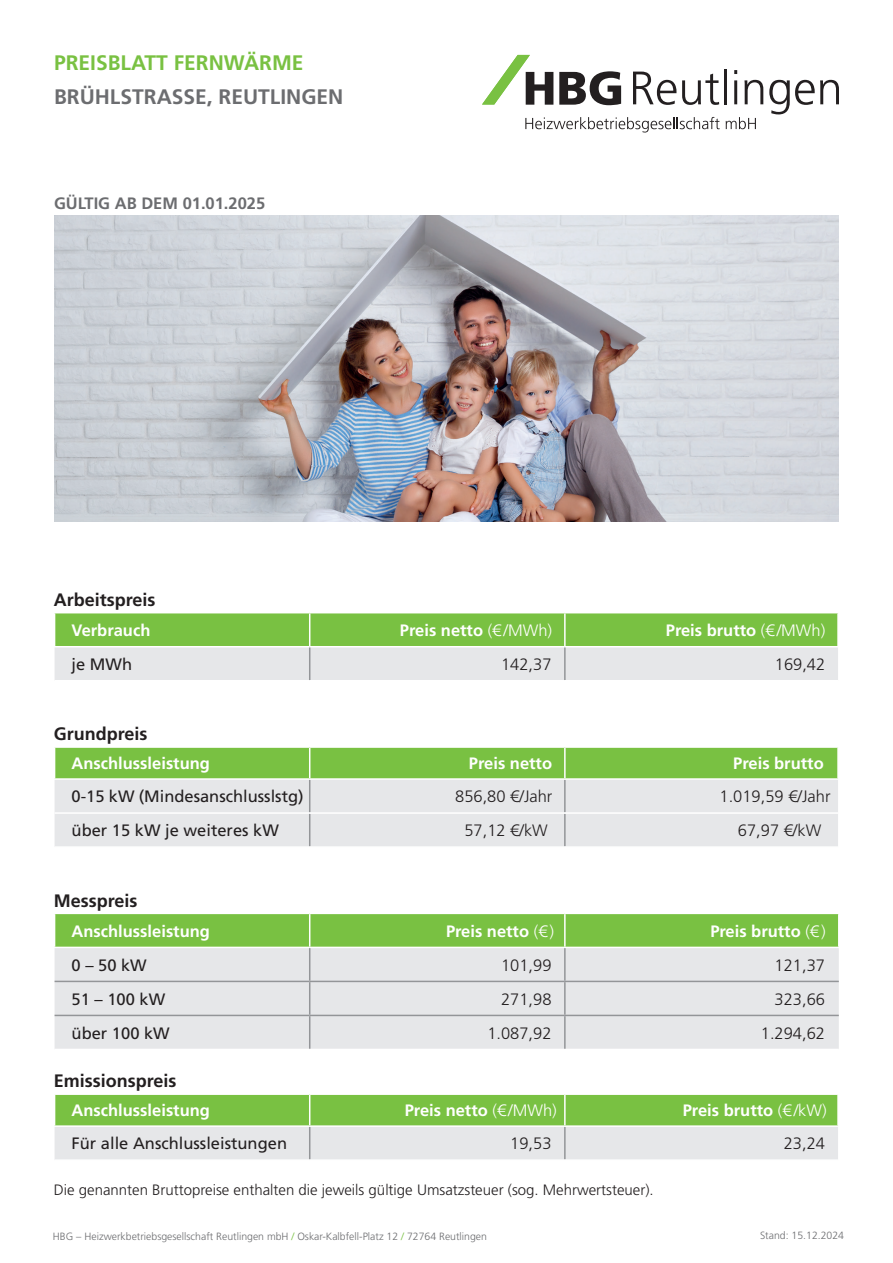
<style>
.page{position:relative;width:893px;height:1263px;background:#fff}
.page>*{position:absolute;margin:0;border:0;box-sizing:border-box;transform-origin:0 0}
.t1{font:700 21px "Frutiger LT Std";color:#6c6d70}
.t2{font:700 21px "Frutiger LT Std";color:#79c142}
.t3{font:700 18px "Frutiger LT Std";color:#231f20}
.t4{font:700 16.5px "Frutiger LT Std";color:#fff}
.t5{font:300 16.5px "Frutiger LT Std";color:#231f20}
.t6{font:16.5px "Frutiger LT Std";color:#231f20}
.t7{font:700 16.5px "Frutiger LT Std";color:#6c6d70}
.t8{font:300 15px "Frutiger LT Std";color:#231f20}
.t9{font:300 10.5px "Frutiger LT Std";color:#6c6d70}
.s1{font-weight:300}
.s2{color:#79c142}
</style>
<div class="page">
<svg style="left:633px;top:72px;width:43px;height:33px"></svg>
<svg style="left:682px;top:74px;width:37px;height:31px"></svg>
<hr style="left:724px;top:69px;width:3px;height:35px;background:#231f20">
<hr style="left:734px;top:80px;width:3px;height:24px;background:#231f20">
<svg style="left:734px;top:70px;width:3px;height:4px"></svg>
<svg style="left:744px;top:80px;width:19px;height:24px"></svg>
<svg style="left:769px;top:80px;width:70px;height:34px"></svg>
<svg style="left:482px;top:55px;width:71px;height:50px"></svg>
<svg style="left:559px;top:71px;width:62px;height:34px"></svg>
<svg style="left:525px;top:117px;width:195px;height:16px"></svg>
<svg style="left:726px;top:117px;width:30px;height:12px"></svg>
<svg style="left:55px;top:613px;width:783px;height:67px;background:#b0d497"></svg>
<hr style="left:837px;top:613px;width:2px;height:33px;background:#fff">
<hr style="left:54px;top:646px;width:256px;height:1px;background:#fff">
<hr style="left:310px;top:646px;width:255px;height:1px;background:#fff">
<hr style="left:565px;top:646px;width:274px;height:1px;background:#fff">
<hr style="left:309px;top:613px;width:1px;height:33px;background:#fff">
<hr style="left:564px;top:613px;width:2px;height:33px;background:#fff">
<hr style="left:309px;top:647px;width:1px;height:33px;background:#939598">
<hr style="left:564px;top:647px;width:2px;height:33px;background:#939598">
<div style="left:55px;top:748px;width:782px;height:30px;background:#79c142"></div>
<div style="left:55px;top:780px;width:783px;height:66px;background:#e6e7e9"></div>
<hr style="left:309px;top:780px;width:1px;height:32px;background:#939598">
<hr style="left:564px;top:780px;width:2px;height:32px;background:#939598">
<hr style="left:309px;top:814px;width:1px;height:32px;background:#939598">
<hr style="left:564px;top:814px;width:2px;height:32px;background:#939598">
<hr style="left:55px;top:812px;width:255px;height:2px;background:#fff">
<hr style="left:310px;top:812px;width:255px;height:2px;background:#fff">
<hr style="left:565px;top:812px;width:273px;height:2px;background:#fff">
<hr style="left:309px;top:748px;width:1px;height:30px;background:#fff">
<hr style="left:564px;top:748px;width:2px;height:30px;background:#fff">
<div style="left:55px;top:914px;width:783px;height:33px;background:#79c142"></div>
<div style="left:55px;top:948px;width:784px;height:101px;background:#e6e7e9"></div>
<hr style="left:309px;top:914px;width:1px;height:33px;background:#fff">
<hr style="left:564px;top:914px;width:2px;height:33px;background:#fff">
<hr style="left:309px;top:948px;width:1px;height:33px;background:#939598">
<hr style="left:564px;top:948px;width:2px;height:33px;background:#939598">
<hr style="left:309px;top:982px;width:1px;height:33px;background:#939598">
<hr style="left:564px;top:982px;width:2px;height:33px;background:#939598">
<hr style="left:309px;top:1016px;width:1px;height:33px;background:#939598">
<hr style="left:564px;top:1016px;width:2px;height:33px;background:#939598">
<hr style="left:55px;top:981px;width:255px;height:1px;background:#939598">
<hr style="left:310px;top:981px;width:255px;height:1px;background:#939598">
<hr style="left:565px;top:981px;width:274px;height:1px;background:#939598">
<hr style="left:55px;top:1015px;width:255px;height:1px;background:#939598">
<hr style="left:310px;top:1015px;width:255px;height:1px;background:#939598">
<hr style="left:565px;top:1015px;width:274px;height:1px;background:#939598">
<svg style="left:55px;top:1095px;width:783px;height:64px;background:#b1d498"></svg>
<hr style="left:309px;top:1127px;width:1px;height:32px;background:#939598">
<hr style="left:564px;top:1127px;width:2px;height:32px;background:#939598">
<hr style="left:837px;top:1095px;width:2px;height:30px;background:#fff">
<hr style="left:54px;top:1125px;width:256px;height:2px;background:#fff">
<hr style="left:310px;top:1125px;width:255px;height:2px;background:#fff">
<hr style="left:565px;top:1125px;width:274px;height:2px;background:#fff">
<hr style="left:309px;top:1095px;width:1px;height:30px;background:#fff">
<hr style="left:564px;top:1095px;width:2px;height:30px;background:#fff">
<img style="left:54px;top:216px;width:785px;height:306px">
<p class="t2" style="left:54px;top:50px;width:251px">PREISBLATT FERNWÄRME</p>
<p class="t1" style="left:54px;top:84px;width:291px">BRÜHLSTRASSE, REUTLINGEN</p>
<p class="t7" style="left:54px;top:194px;width:213px">GÜLTIG AB DEM 01.01.2025</p>
<p class="t3" style="left:54px;top:589px;width:103px">Arbeitspreis</p>
<p class="t4" style="left:72px;top:620px;width:80px">Verbrauch</p>
<p class="t4" style="left:400px;top:620px;width:154px">Preis netto <span class="s1">(€/MWh)</span></p>
<p class="t4" style="left:666px;top:620px;width:161px">Preis brutto <span class="s1">(€/MWh)</span></p>
<p class="t6" style="left:72px;top:654px;width:62px">je MWh</p>
<p class="t5" style="left:501px;top:655px;width:52px">142,37</p>
<p class="t5" style="left:775px;top:655px;width:52px">169,42</p>
<p class="t3" style="left:54px;top:723px;width:95px">Grundpreis</p>
<p class="t4" style="left:72px;top:754px;width:140px">Anschlussleistung</p>
<p class="t4" style="left:469px;top:754px;width:85px">Preis netto</p>
<p class="t4" style="left:733px;top:754px;width:92px">Preis brutto</p>
<p class="t6" style="left:72px;top:787px;width:234px">0-15 kW (Mindesanschlusslstg)</p>
<p class="t5" style="left:455px;top:787px;width:99px">856,80 €/Jahr</p>
<p class="t5" style="left:719px;top:787px;width:112px">1.019,59 €/Jahr</p>
<p class="t6" style="left:72px;top:821px;width:209px">über 15 kW je weiteres kW</p>
<p class="t5" style="left:464px;top:821px;width:85px">57,12 €/kW</p>
<p class="t5" style="left:738px;top:821px;width:85px">67,97 €/kW</p>
<p class="t3" style="left:54px;top:890px;width:85px">Messpreis</p>
<p class="t4" style="left:72px;top:921px;width:140px">Anschlussleistung</p>
<p class="t4" style="left:446px;top:921px;width:110px">Preis netto <span class="s1">(€)</span></p>
<p class="t4" style="left:710px;top:921px;width:117px">Preis brutto <span class="s1">(€)</span></p>
<p class="t6" style="left:72px;top:955px;width:77px">0 – 50 kW</p>
<p class="t5" style="left:501px;top:955px;width:52px">101,99</p>
<p class="t5" style="left:775px;top:955px;width:52px">121,37</p>
<p class="t6" style="left:72px;top:989px;width:95px">51 – 100 kW</p>
<p class="t5" style="left:501px;top:989px;width:52px">271,98</p>
<p class="t5" style="left:775px;top:989px;width:52px">323,66</p>
<p class="t6" style="left:72px;top:1023px;width:100px">über 100 kW</p>
<p class="t5" style="left:487px;top:1023px;width:66px">1.087,92</p>
<p class="t5" style="left:761px;top:1023px;width:66px">1.294,62</p>
<p class="t3" style="left:54px;top:1070px;width:124px">Emissionspreis</p>
<p class="t4" style="left:72px;top:1101px;width:140px">Anschlussleistung</p>
<p class="t4" style="left:405px;top:1101px;width:154px">Preis netto <span class="s1">(€/MWh)</span></p>
<p class="t4" style="left:683px;top:1101px;width:145px">Preis brutto <span class="s1">(€/kW)</span></p>
<p class="t6" style="left:72px;top:1134px;width:217px">Für alle Anschlussleistungen</p>
<p class="t5" style="left:510px;top:1134px;width:43px">19,53</p>
<p class="t5" style="left:784px;top:1134px;width:43px">23,24</p>
<p class="t8" style="left:54px;top:1181px;width:601px">Die genannten Bruttopreise enthalten die jeweils gültige Umsatzsteuer (sog. Mehrwertsteuer).</p>
<p class="t9" style="left:53px;top:1230px;width:436px">HBG – Heizwerkbetriebsgesellschaft Reutlingen mbH <span class="s2">/</span> Oskar-Kalbfell-Platz 12 <span class="s2">/</span> 72764 Reutlingen</p>
<p class="t9" style="left:760px;top:1230px;width:86px">Stand: 15.12.2024</p>
</div>
